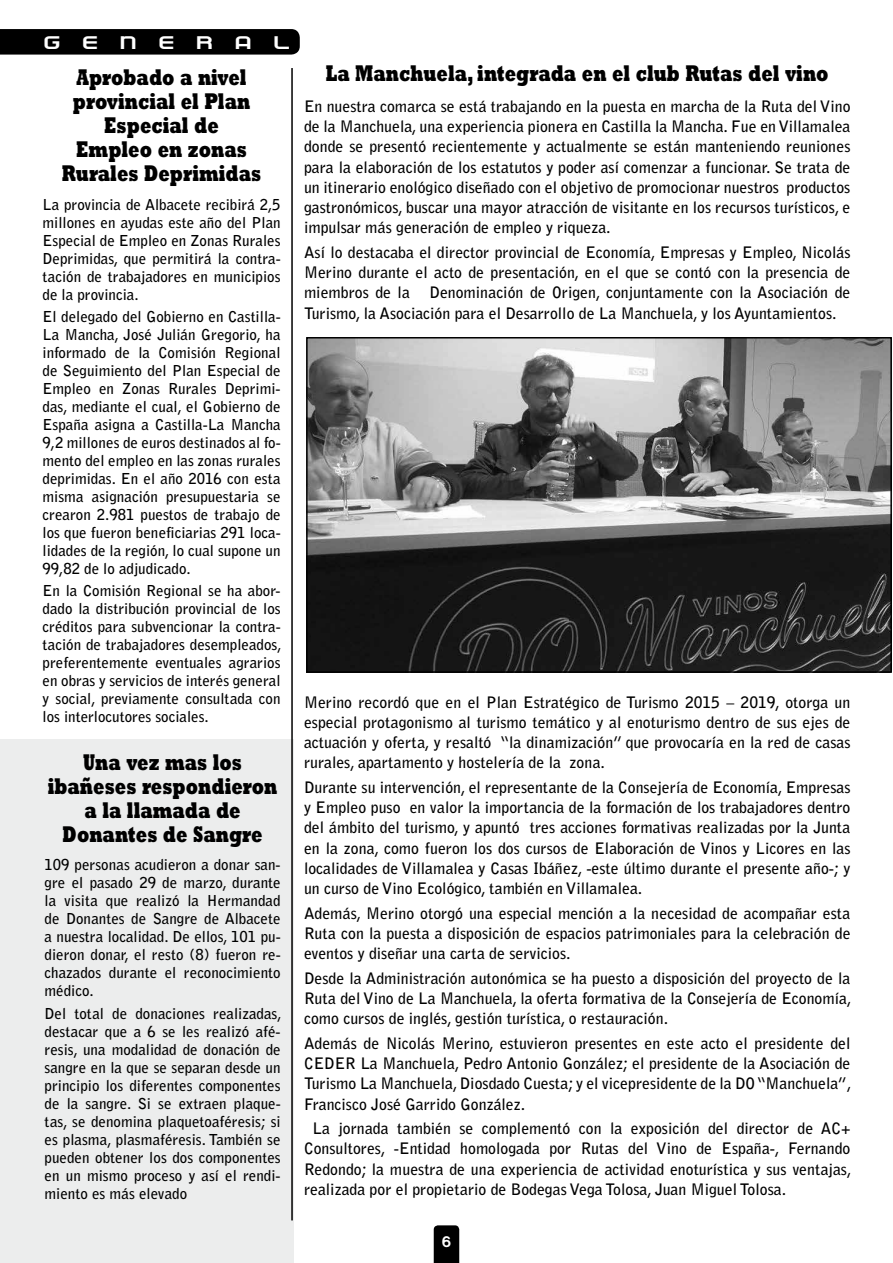
<style>
.page{position:relative;width:893px;height:1263px;background:#fff}
.page>*{position:absolute;margin:0;border:0;box-sizing:border-box;transform-origin:0 0}
.t1{font:24.75px "Empire Builder Document";letter-spacing:.65em;color:#fff;scale:1.27 1}
.t2{font:800 23.1px/24px "Rockwell";color:#000;text-align:center;scale:.71 1}
.t3{font:700 15.75px/20.2px "Bell Gothic Std";color:#000;text-align:justify}
.t4{font:700 15px/18px "Bell Gothic Std";color:#000;text-align:justify}
.t5{font:700 13.5px "Rocko FLF";color:#fff}
</style>
<div class="page">
<div style="left:0;top:740px;width:293px;height:523px;background:#eceded"></div>
<svg style="left:0;top:29px;width:300px;height:26px;background:#050505"></svg>
<svg style="left:434px;top:1225px;width:25px;height:38px"></svg>
<img style="left:309px;top:340px;width:580px;height:330px">
<div style="left:306px;top:337px;width:586px;height:336px;border:2px solid #000"></div>
<hr style="left:291px;top:68px;width:2px;height:1152px;background:#000">
<h1 class="t1" style="left:43px;top:27px;width:197px">general</h1>
<h2 class="t2" style="left:62px;top:65px;width:282px">Aprobado a nivel provincial el Plan<br>Especial de<br>Empleo en zonas<br>Rurales Deprimidas</h2>
<p class="t4" style="left:43px;top:195px;width:240px">La provincia de Albacete recibirá 2,5 millones en ayudas este año del Plan Especial de Empleo en Zonas Rurales Deprimidas, que permitirá la contra&shy;tación de trabajadores en municipios de la provincia.</p>
<p class="t4" style="left:43px;top:308px;width:240px">El delegado del Gobierno en Castilla-La Mancha, José Julián Gregorio, ha informado de la Comisión Regional de Seguimiento del Plan Especial de Empleo en Zonas Rurales Deprimi&shy;das, mediante el cual, el Gobierno de España asigna a Castilla-La Mancha 9,2 millones de euros destinados al fo&shy;mento del empleo en las zonas rurales deprimidas. En el año 2016 con esta misma asignación presupuestaria se crearon 2.981 puestos de trabajo de los que fueron beneficiarias 291 loca&shy;lidades de la región, lo cual supone un 99,82 de lo adjudicado.</p>
<p class="t4" style="left:43px;top:582px;width:241px">En la Comisión Regional se ha abor&shy;dado la distribución provincial de los créditos para subvencionar la contra&shy;tación de trabajadores desempleados, preferentemente eventuales agrarios en obras y servicios de interés general y social, previamente consultada con los interlocutores sociales.</p>
<h2 class="t2" style="left:48px;top:749px;width:325px">Una vez mas los ibañeses respondieron a la llamada de<br>Donantes de Sangre</h2>
<p class="t4" style="left:45px;top:856px;width:238px">109 personas acudieron a donar san&shy;gre el pasado 29 de marzo, durante la visita que realizó la Hermandad de Donantes de Sangre de Albacete a nuestra localidad. De ellos, 101 pu&shy;dieron donar, el resto (8) fueron re&shy;chazados durante el reconocimiento médico.</p>
<p class="t4" style="left:45px;top:1004px;width:238px">Del total de donaciones realizadas, destacar que a 6 se les realizó afé&shy;resis, una modalidad de donación de sangre en la que se separan desde un principio los diferentes componentes de la sangre. Si se extraen plaque&shy;tas, se denomina plaquetoaféresis; si es plasma, plasmaféresis. También se pueden obtener los dos componentes en un mismo proceso y así el rendi&shy;miento es más elevado</p>
<h2 class="t2" style="left:326px;top:60px;width:710px">La Manchuela, integrada en el club Rutas del vino</h2>
<p class="t3" style="left:304px;top:96px;width:548px">En nuestra comarca se está trabajando en la puesta en marcha de la Ruta del Vino de la Manchuela, una experiencia pionera en Castilla la Mancha. Fue en Villamalea donde se presentó recientemente y actualmente se están manteniendo reuniones para la elaboración de los estatutos y poder así comenzar a funcionar. Se trata de un itinerario enológico diseñado con el objetivo de promocionar nuestros productos gastronómicos, buscar una mayor atracción de visitante en los recursos turísticos, e impulsar más generación de empleo y riqueza.</p>
<p class="t3" style="left:304px;top:242px;width:548px">Así lo destacaba el director provincial de Economía, Empresas y Empleo, Nicolás Merino durante el acto de presentación, en el que se contó con la presencia de miembros de la Denominación de Origen, conjuntamente con la Asociación de Turismo, la Asociación para el Desarrollo de La Manchuela, y los Ayuntamientos.</p>
<p class="t3" style="left:304px;top:692px;width:548px">Merino recordó que en el Plan Estratégico de Turismo 2015 – 2019, otorga un especial protagonismo al turismo temático y al enoturismo dentro de sus ejes de actuación y oferta, y resaltó “la dinamización” que provocaría en la red de casas rurales, apartamento y hostelería de la zona.</p>
<p class="t3" style="left:304px;top:777px;width:548px">Durante su intervención, el representante de la Consejería de Economía, Empresas y Empleo puso en valor la importancia de la formación de los trabajadores dentro del ámbito del turismo, y apuntó tres acciones formativas realizadas por la Junta en la zona, como fueron los dos cursos de Elaboración de Vinos y Licores en las localidades de Villamalea y Casas Ibáñez, -este último durante el presente año-; y un curso de Vino Ecológico, también en Villamalea.</p>
<p class="t3" style="left:304px;top:903px;width:548px">Además, Merino otorgó una especial mención a la necesidad de acompañar esta Ruta con la puesta a disposición de espacios patrimoniales para la celebración de eventos y diseñar una carta de servicios.</p>
<p class="t3" style="left:304px;top:968px;width:549px">Desde la Administración autonómica se ha puesto a disposición del proyecto de la Ruta del Vino de La Manchuela, la oferta formativa de la Consejería de Economía, como cursos de inglés, gestión turística, o restauración.</p>
<p class="t3" style="left:304px;top:1033px;width:549px">Además de Nicolás Merino, estuvieron presentes en este acto el presidente del CEDER La Manchuela, Pedro Antonio González; el presidente de la Asociación de Turismo La Manchuela, Diosdado Cuesta; y el vicepresidente de la DO “Manchuela”, Francisco José Garrido González.</p>
<p class="t3" style="left:304px;top:1118px;width:549px;text-indent:8px">La jornada también se complementó con la exposición del director de AC+ Consultores, -Entidad homologada por Rutas del Vino de España-, Fernando Redondo; la muestra de una experiencia de actividad enoturística y sus ventajas, realizada por el propietario de Bodegas Vega Tolosa, Juan Miguel Tolosa.</p>
<p class="t5" style="left:442px;top:1233px;width:10px">6</p>
</div>
